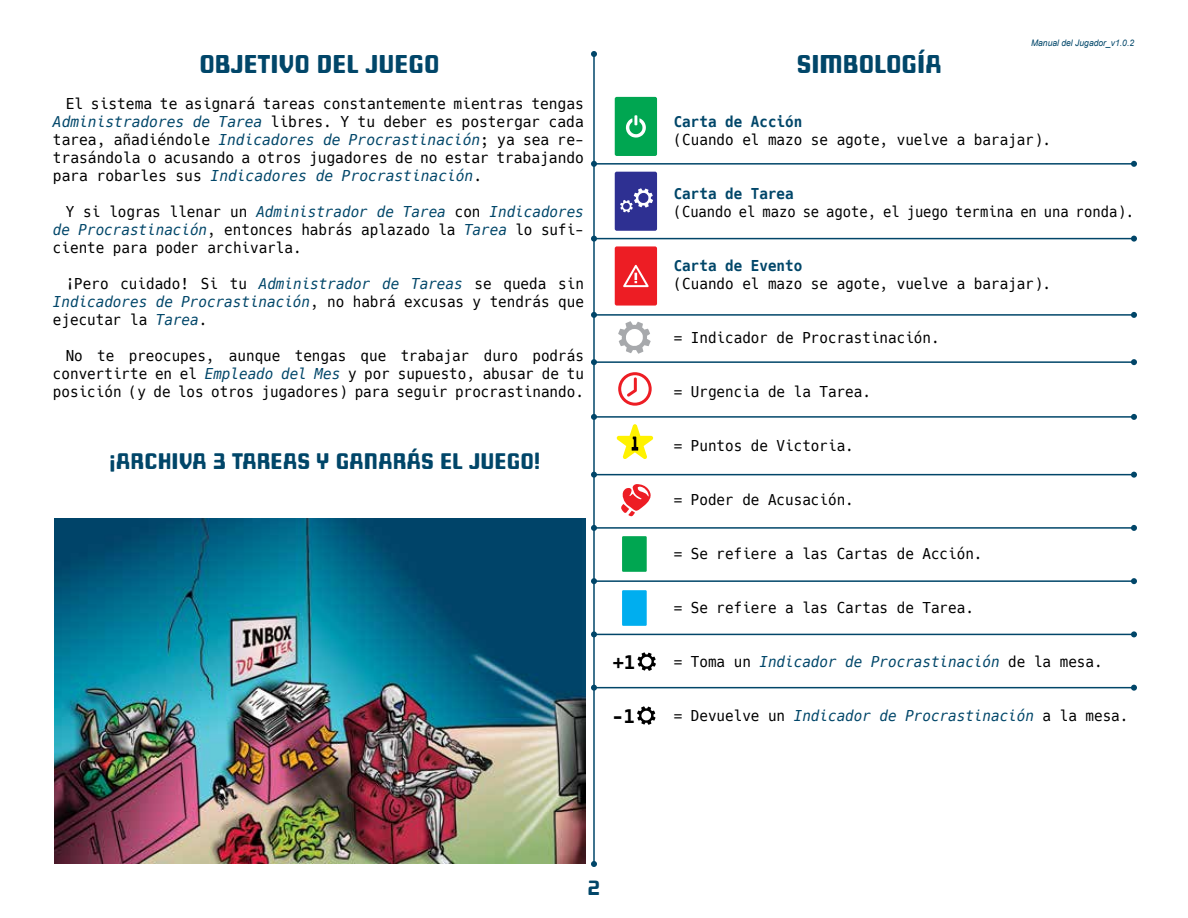
<style>
.page{position:relative;width:1188px;height:918px;background:#fff}
.page>*{position:absolute;margin:0;border:0;box-sizing:border-box;transform-origin:0 0}
.t1{font:24px "Wheaton Capitals";color:#014669;scale:.95 1}
.t2{font:21px "Wheaton Capitals";color:#014669;scale:.95 1}
.t3{font:19.2px "Wheaton Capitals";color:#014669}
.t4{font:700 18.75px "Hack";color:#000}
.t5{font:15px/18px "Hack";color:#000;text-align:justify;scale:.95 1}
.t6{font:15px/18px "Hack";color:#000;text-align:justify}
.t7{font:italic 15px "Hack";color:#014669;scale:.95 1}
.t8{font:15px "Hack";color:#000;scale:.92 1}
.t9{font:700 15px "Hack";color:#014669;scale:.95 1}
.t10{font:italic 9px "Arial";color:#014669;scale:.95 1}
.s1{font-style:italic;color:#014669}
.s2{font-style:normal;color:#000}
</style>
<div class="page">
<hr style="left:593px;top:54px;width:2px;height:810px;background:#014669">
<svg style="left:591px;top:51px;width:6px;height:6px"></svg>
<svg style="left:591px;top:861px;width:6px;height:6px"></svg>
<div style="left:615px;top:246px;width:42px;height:60px;background:#ed1d24;border-radius:2px"></div>
<svg style="left:623px;top:265px;width:26px;height:22px"></svg>
<div style="left:615px;top:97px;width:42px;height:59px;background:#00a651;border-radius:2px"></div>
<svg style="left:626px;top:115px;width:20px;height:23px"></svg>
<div style="left:615px;top:172px;width:42px;height:59px;background:#2e3092;border-radius:2px"></div>
<svg style="left:620px;top:188px;width:33px;height:25px"></svg>
<hr style="left:594px;top:163px;width:540px;height:2px;background:#014669">
<svg style="left:1131px;top:161px;width:6px;height:6px"></svg>
<svg style="left:591px;top:161px;width:6px;height:6px"></svg>
<hr style="left:594px;top:238px;width:540px;height:1px;background:#014669">
<svg style="left:1131px;top:236px;width:6px;height:6px"></svg>
<svg style="left:591px;top:236px;width:6px;height:6px"></svg>
<hr style="left:594px;top:314px;width:540px;height:2px;background:#014669">
<svg style="left:1131px;top:312px;width:6px;height:6px"></svg>
<svg style="left:591px;top:312px;width:6px;height:6px"></svg>
<hr style="left:594px;top:361px;width:540px;height:2px;background:#014669">
<svg style="left:1131px;top:359px;width:6px;height:6px"></svg>
<svg style="left:591px;top:359px;width:6px;height:6px"></svg>
<hr style="left:594px;top:416px;width:540px;height:2px;background:#014669">
<svg style="left:1131px;top:414px;width:6px;height:6px"></svg>
<svg style="left:591px;top:414px;width:6px;height:6px"></svg>
<hr style="left:594px;top:474px;width:540px;height:1px;background:#014669">
<svg style="left:1131px;top:472px;width:6px;height:6px"></svg>
<svg style="left:591px;top:472px;width:6px;height:6px"></svg>
<hr style="left:594px;top:527px;width:540px;height:2px;background:#014669">
<svg style="left:1131px;top:525px;width:6px;height:6px"></svg>
<svg style="left:591px;top:525px;width:6px;height:6px"></svg>
<hr style="left:594px;top:580px;width:540px;height:2px;background:#014669">
<svg style="left:1131px;top:578px;width:6px;height:6px"></svg>
<svg style="left:591px;top:578px;width:6px;height:6px"></svg>
<hr style="left:594px;top:634px;width:540px;height:1px;background:#014669">
<svg style="left:1131px;top:631px;width:6px;height:6px"></svg>
<svg style="left:591px;top:631px;width:6px;height:6px"></svg>
<hr style="left:594px;top:687px;width:540px;height:1px;background:#014669">
<svg style="left:1131px;top:685px;width:6px;height:6px"></svg>
<svg style="left:591px;top:685px;width:6px;height:6px"></svg>
<svg style="left:621px;top:484px;width:30px;height:33px"></svg>
<div style="left:622px;top:536px;width:25px;height:36px;background:#00a651"></div>
<div style="left:622px;top:590px;width:25px;height:36px;background:#00aeef"></div>
<svg style="left:618px;top:321px;width:33px;height:33px"></svg>
<svg style="left:618px;top:372px;width:34px;height:34px"></svg>
<svg style="left:617px;top:424px;width:36px;height:35px"></svg>
<img style="left:54px;top:518px;width:531px;height:346px">
<svg style="left:637px;top:652px;width:19px;height:19px"></svg>
<svg style="left:637px;top:706px;width:19px;height:19px"></svg>
<h1 class="t1" style="left:200px;top:49px;width:254px">OBJETIVO DEL JUEGO</h1>
<h1 class="t1" style="left:797px;top:49px;width:154px">SIMBOLOGÍA</h1>
<p class="t10" style="left:1031px;top:37px;width:110px">Manual del Jugador_v1.0.2</p>
<p class="t6" style="left:53px;top:95px;width:533px;text-indent:13px">El sistema te asignará tareas constantemente mientras tengas <span class="s1">Administradores de Tarea</span> libres. Y tu deber es postergar cada tarea, añadiéndole <span class="s1">Indicadores de Procrastinación</span>; ya sea re&shy;trasándola o acusando a otros jugadores de no estar trabajando para robarles sus <span class="s1">Indicadores de Procrastinación</span>.</p>
<p class="t5" style="left:53px;top:203px;width:560px;text-indent:13px">Y si logras llenar un <span class="s1">Administrador de Tarea</span> con <span class="s1">Indicadores de Procrastinación</span>, entonces habrás aplazado la <span class="s1">Tarea</span> lo sufi&shy;ciente para poder archivarla.</p>
<p class="t5" style="left:53px;top:275px;width:560px;text-indent:13px">¡Pero cuidado! Si tu <span class="s1">Administrador de Tareas</span> se queda sin <span class="s1">Indicadores de Procrastinación</span>, no habrá excusas y tendrás que ejecutar la <span class="s1">Tarea</span>.</p>
<p class="t5" style="left:53px;top:347px;width:560px;text-indent:13px">No te preocupes, aunque tengas que trabajar duro podrás convertirte en el <span class="s1">Empleado del Mes</span> y por supuesto, abusar de tu posición (y de los otros jugadores) para seguir procrastinando.</p>
<h2 class="t2" style="left:109px;top:448px;width:456px">¡ARCHIVA 3 TAREAS Y GANARÁS EL JUEGO!</h2>
<p class="t4" style="left:613px;top:651px;width:24px">+1</p>
<p class="t4" style="left:612px;top:705px;width:24px">-1</p>
<p class="t9" style="left:674px;top:113px;width:137px">Carta de Acción</p>
<p class="t5" style="left:674px;top:131px;width:399px">(Cuando el mazo se agote, vuelve a barajar).</p>
<p class="t9" style="left:674px;top:185px;width:128px">Carta de Tarea</p>
<p class="t8" style="left:674px;top:202px;width:502px">(Cuando el mazo se agote, el juego termina en una ronda).</p>
<p class="t9" style="left:674px;top:257px;width:137px">Carta de Evento</p>
<p class="t5" style="left:674px;top:275px;width:399px">(Cuando el mazo se agote, vuelve a barajar).</p>
<p class="t5" style="left:674px;top:329px;width:281px">= Indicador de Procrastinación.</p>
<p class="t5" style="left:674px;top:383px;width:209px">= Urgencia de la Tarea.</p>
<p class="t5" style="left:674px;top:437px;width:191px">= Puntos de Victoria.</p>
<p class="t5" style="left:674px;top:491px;width:191px">= Poder de Acusación.</p>
<p class="t5" style="left:674px;top:545px;width:327px">= Se refiere a las Cartas de Acción.</p>
<p class="t5" style="left:674px;top:599px;width:318px">= Se refiere a las Cartas de Tarea.</p>
<p class="t7" style="left:674px;top:653px;width:453px"><span class="s2">= Toma un</span> Indicador de Procrastinación <span class="s2">de la mesa.</span></p>
<p class="t7" style="left:674px;top:707px;width:480px"><span class="s2">= Devuelve un</span> Indicador de Procrastinación <span class="s2">a la mesa.</span></p>
<p class="t3" style="left:588px;top:876px;width:14px">2</p>
</div>
